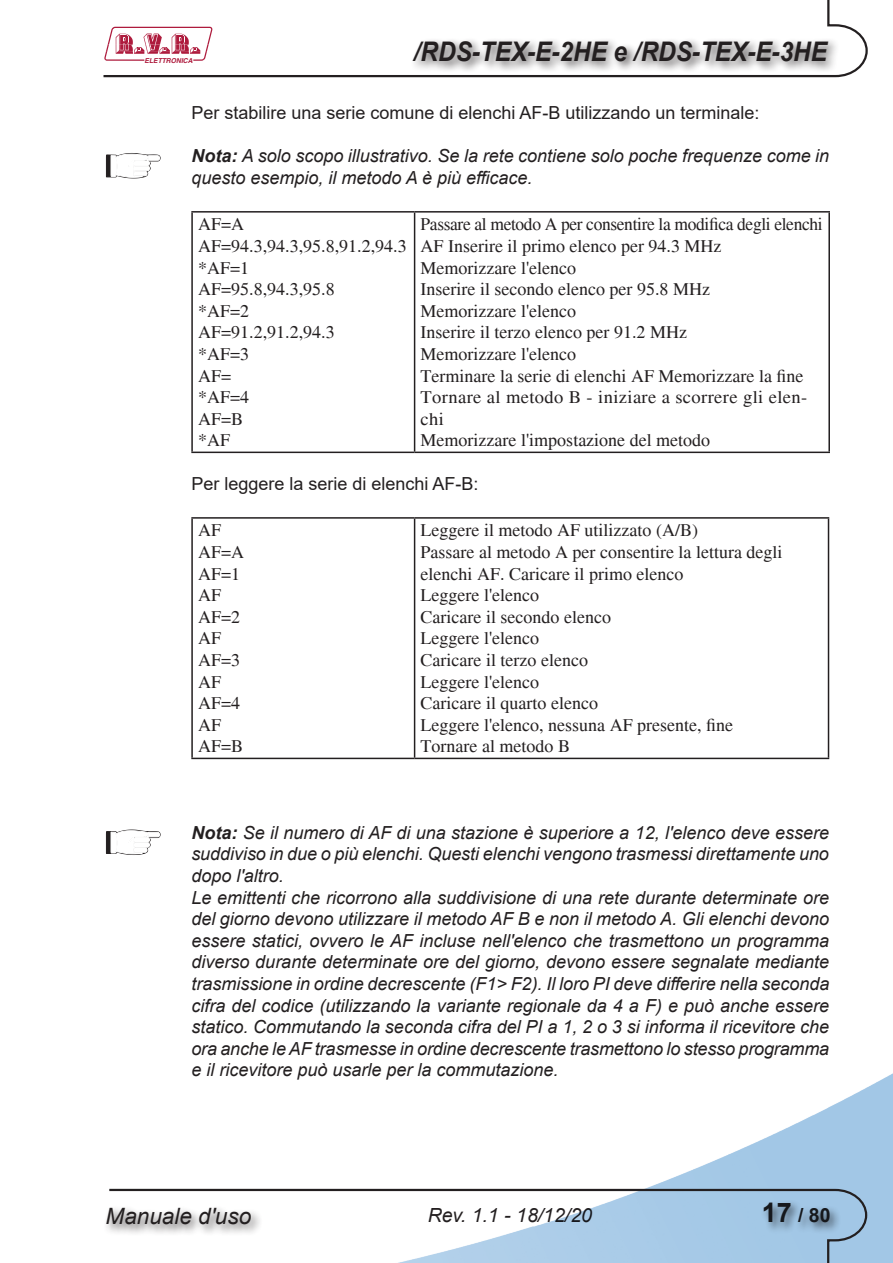
<style>
.page{position:relative;width:893px;height:1263px;background:#fff}
.page>*{position:absolute;margin:0;border:0;box-sizing:border-box;transform-origin:0 0}
.t1{font:italic 700 27px "Arial";color:#231f20;scale:.9 1}
.t2{font:italic 22.5px "Arial";color:#231f20}
.t3{font:italic 19.5px "Arial";color:#231f20}
.t4{font:700 19.5px "Arial";color:#231f20}
.t5{font:italic 18px/21.6px "Arial";color:#231f20}
.t6{font:18px/21.6px "Times";color:#231f20}
.t7{font:18px "Arial";color:#231f20}
.t8{font:italic 700 6.75px "Helvetica";color:#ae1b3d}
.s1{font-weight:700}
.s2{font-size:27px}
</style>
<div class="page">
<img style="left:647px;top:1073px;width:246px;height:190px">
<svg style="left:103px;top:0;width:765px;height:78px"></svg>
<svg style="left:109px;top:1188px;width:759px;height:75px"></svg>
<div style="left:410px;top:38px;width:430px;height:36px;background:#231f20;opacity:.75"></div>
<svg style="left:104px;top:27px;width:108px;height:34px"></svg>
<div style="left:760px;top:1199px;width:82px;height:35px;background:#231f20;opacity:.75"></div>
<div style="left:104px;top:1205px;width:159px;height:31px;background:#231f20;opacity:.75"></div>
<svg style="left:106px;top:153px;width:54px;height:25px"></svg>
<hr style="left:191px;top:211px;width:224px;height:2px;background:#231f20">
<hr style="left:191px;top:213px;width:2px;height:239px;background:#231f20">
<hr style="left:415px;top:211px;width:415px;height:2px;background:#231f20">
<hr style="left:414px;top:213px;width:1px;height:239px;background:#231f20">
<hr style="left:828px;top:213px;width:2px;height:239px;background:#231f20">
<hr style="left:191px;top:452px;width:224px;height:1px;background:#231f20">
<hr style="left:415px;top:452px;width:415px;height:1px;background:#231f20">
<hr style="left:191px;top:517px;width:224px;height:2px;background:#231f20">
<hr style="left:191px;top:519px;width:2px;height:239px;background:#231f20">
<hr style="left:415px;top:517px;width:414px;height:2px;background:#231f20">
<hr style="left:414px;top:519px;width:1px;height:239px;background:#231f20">
<hr style="left:828px;top:519px;width:1px;height:239px;background:#231f20">
<hr style="left:191px;top:758px;width:224px;height:1px;background:#231f20">
<hr style="left:415px;top:758px;width:414px;height:1px;background:#231f20">
<svg style="left:106px;top:830px;width:54px;height:24px"></svg>
<p class="t8" style="left:144px;top:56px;width:50px">ELETTRONICA</p>
<h1 class="t1" style="left:414px;top:34px;width:461px">/RDS-TEX-E-2HE e /RDS-TEX-E-3HE</h1>
<p class="t7" style="left:191px;top:101px;width:570px">Per stabilire una serie comune di elenchi AF-B utilizzando un terminale:</p>
<p class="t5" style="left:191px;top:145px;width:639px"><span class="s1">Nota:</span> A solo scopo illustrativo. Se la rete contiene solo poche frequenze come in questo esempio, il metodo A è più efficace.</p>
<p class="t6" style="left:198px;top:214px;width:210px">AF=A<br>AF=94.3,94.3,95.8,91.2,94.3 *AF=1<br>AF=95.8,94.3,95.8<br>*AF=2<br>AF=91.2,91.2,94.3<br>*AF=3<br>AF=<br>*AF=4<br>AF=B<br>*AF</p>
<p class="t6" style="left:421px;top:214px;width:404px">Passare al metodo A per consentire la modifica degli elenchi AF Inserire il primo elenco per 94.3 MHz<br>Memorizzare l'elenco<br>Inserire il secondo elenco per 95.8 MHz<br>Memorizzare l'elenco<br>Inserire il terzo elenco per 91.2 MHz<br>Memorizzare l'elenco<br>Terminare la serie di elenchi AF Memorizzare la fine Tornare al metodo B - iniziare a scorrere gli elen&shy;chi<br>Memorizzare l'impostazione del metodo</p>
<p class="t7" style="left:191px;top:471px;width:289px">Per leggere la serie di elenchi AF-B:</p>
<p class="t6" style="left:198px;top:520px;width:48px">AF<br>AF=A<br>AF=1<br>AF<br>AF=2<br>AF<br>AF=3<br>AF<br>AF=4<br>AF<br>AF=B</p>
<p class="t6" style="left:421px;top:520px;width:363px">Leggere il metodo AF utilizzato (A/B)<br>Passare al metodo A per consentire la lettura degli elenchi AF. Caricare il primo elenco<br>Leggere l'elenco<br>Caricare il secondo elenco<br>Leggere l'elenco<br>Caricare il terzo elenco<br>Leggere l'elenco<br>Caricare il quarto elenco<br>Leggere l'elenco, nessuna AF presente, fine<br>Tornare al metodo B</p>
<p class="t5" style="left:191px;top:822px;width:640px"><span class="s1">Nota:</span> Se il numero di AF di una stazione è superiore a 12, l'elenco deve essere suddiviso in due o più elenchi. Questi elenchi vengono trasmessi direttamente uno dopo l'altro.<br>Le emittenti che ricorrono alla suddivisione di una rete durante determinate ore del giorno devono utilizzare il metodo AF B e non il metodo A. Gli elenchi devono essere statici, ovvero le AF incluse nell'elenco che trasmettono un programma diverso durante determinate ore del giorno, devono essere segnalate mediante trasmissione in ordine decrescente (F1&gt; F2). Il loro PI deve differire nella seconda cifra del codice (utilizzando la variante regionale da 4 a F) e può anche essere statico. Commutando la seconda cifra del PI a 1, 2 o 3 si informa il ricevitore che ora anche le AF trasmesse in ordine decrescente trasmettono lo stesso programma e il ricevitore può usarle per la commutazione.</p>
<p class="t2" style="left:106px;top:1202px;width:147px">Manuale d'uso</p>
<p class="t3" style="left:428px;top:1203px;width:166px">Rev. 1.1 - 18/12/20</p>
<p class="t4" style="left:762px;top:1202px;width:70px"><span class="s2">17</span> / 80</p>
</div>
